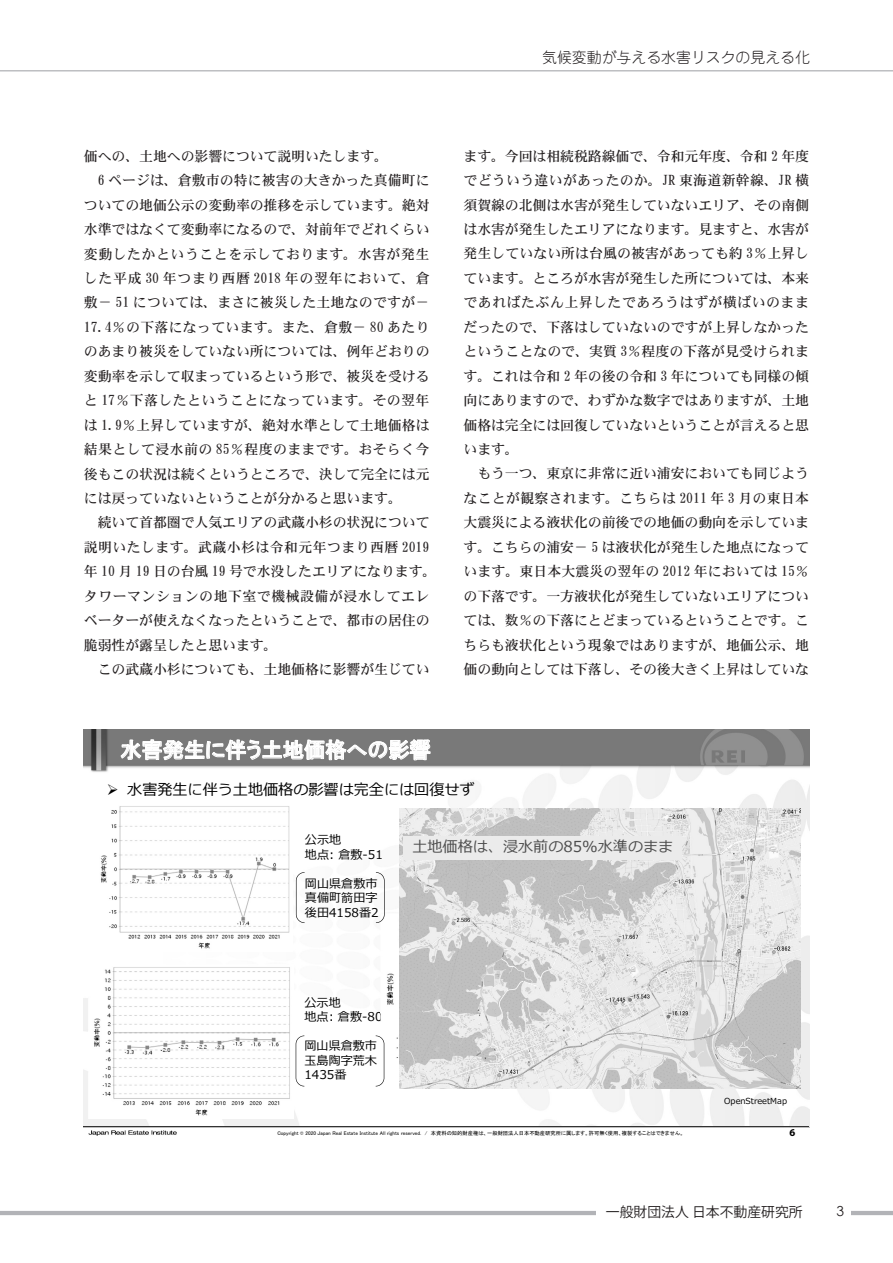
<style>
.page{position:relative;width:893px;height:1263px;background:#fff}
.page>*{position:absolute;margin:0;border:0;box-sizing:border-box;transform-origin:0 0}
.t1{font:21.15px "HGP Gothic E";letter-spacing:.005em;color:#fff}
.t2{font:15.15px "Meiryo";color:#000}
.t3{font:15.15px "Meiryo";color:#4d4d4d}
.t4{font:300 14.85px "Jun 101 Pro";color:#231f20}
.t5{font:13.8px/24.5px "DFHS Mincho W5 WIN RKSJ H";color:#231f20}
.t6{font:13.8px "Koz Go Pro";color:#231f20}
.t7{font:13.8px "Century Gothic";color:#231f20}
.t8{font:12.15px/14.5px "Meiryo";color:#000}
.t9{font:700 10.65px "Myriad Pro";color:#000}
.t10{font:8.4px "Meiryo";color:#000}
.t11{font:5.25px "MS P Gothic";color:#000}
</style>
<div class="page">
<hr style="left:0;top:70px;width:893px;height:1px;background:#b2b3b7">
<hr style="left:0;top:1211px;width:893px;height:4px;background:#b2b3b7">
<div style="left:596px;top:1204px;width:209px;height:17px;background:#fff"></div>
<div style="left:805px;top:1204px;width:45px;height:17px;background:#fff"></div>
<img style="left:84px;top:730px;width:725px;height:406px">
<hr style="left:84px;top:1126px;width:725px;height:1px;background:#333">
<svg style="left:121px;top:737px;width:309px;height:23px;background:#a1a1a1"></svg>
<img style="left:95px;top:804px;width:198px;height:148px">
<img style="left:381px;top:913px;width:18px;height:171px">
<img style="left:399px;top:808px;width:401px;height:280px">
<img style="left:88px;top:964px;width:205px;height:154px">
<div style="left:404px;top:836px;width:278px;height:24px;background:#ebebeb"></div>
<svg style="left:296px;top:872px;width:89px;height:51px"></svg>
<svg style="left:296px;top:1035px;width:88px;height:51px"></svg>
<p class="t4" style="left:542px;top:46px;width:269px">気候変動が与える水害リスクの見える化</p>
<p class="t5" style="left:84px;top:144px;width:354px">価への、土地への影響について説明いたします。<br>　6 ページは、倉敷市の特に被害の大きかった真備町についての地価公示の変動率の推移を示しています。絶対水準ではなくて変動率になるので、対前年でどれくらい変動したかということを示しております。水害が発生した平成 30 年つまり西暦 2018 年の翌年において、倉敷－ 51 については、まさに被災した土地なのですが－<br>17.4％の下落になっています。また、倉敷－ 80 あたりのあまり被災をしていない所については、例年どおりの変動率を示して収まっているという形で、被災を受けると 17％下落したということになっています。その翌年は 1.9％上昇していますが、絶対水準として土地価格は結果として浸水前の 85％程度のままです。おそらく今後もこの状況は続くというところで、決して完全には元には戻っていないということが分かると思います。<br>　続いて首都圏で人気エリアの武蔵小杉の状況について説明いたします。武蔵小杉は令和元年つまり西暦 2019年 10 月 19 日の台風 19 号で水没したエリアになります。タワーマンションの地下室で機械設備が浸水してエレベーターが使えなくなったということで、都市の居住の脆弱性が露呈したと思います。<br>　この武蔵小杉についても、土地価格に影響が生じてい</p>
<p class="t5" style="left:463px;top:143px;width:347px">ます。今回は相続税路線価で、令和元年度、令和 2 年度でどういう違いがあったのか。JR 東海道新幹線、JR 横須賀線の北側は水害が発生していないエリア、その南側は水害が発生したエリアになります。見ますと、水害が発生していない所は台風の被害があっても約 3％上昇しています。ところが水害が発生した所については、本来であればたぶん上昇したであろうはずが横ばいのままだったので、下落はしていないのですが上昇しなかったということなので、実質 3％程度の下落が見受けられます。これは令和 2 年の後の令和 3 年についても同様の傾向にありますので、わずかな数字ではありますが、土地価格は完全には回復していないということが言えると思います。<br>　もう一つ、東京に非常に近い浦安においても同じようなことが観察されます。こちらは 2011 年 3 月の東日本大震災による液状化の前後での地価の動向を示しています。こちらの浦安－ 5 は液状化が発生した地点になっています。東日本大震災の翌年の 2012 年においては 15％の下落です。一方液状化が発生していないエリアについては、数％の下落にとどまっているということです。こちらも液状化という現象ではありますが、地価公示、地価の動向としては下落し、その後大きく上昇はしていな</p>
<h1 class="t1" style="left:120px;top:739px;width:312px">水害発生に伴う土地価格への影響</h1>
<p class="t2" style="left:107px;top:778px;width:369px">➢ ⽔害発⽣に伴う⼟地価格の影響は完全には回復せず</p>
<p class="t8" style="left:305px;top:833px;width:80px">公⽰地<br>地点: 倉敷-51</p>
<p class="t8" style="left:305px;top:877px;width:75px;text-align:justify">岡⼭県倉敷市真備町箭⽥字後⽥4158番2</p>
<p class="t3" style="left:412px;top:835px;width:262px">⼟地価格は、浸⽔前の85%⽔準のまま</p>
<p class="t8" style="left:304px;top:995px;width:80px">公⽰地<br>地点: 倉敷-80</p>
<p class="t8" style="left:304px;top:1039px;width:74px;text-align:justify">岡⼭県倉敷市⽟島陶字荒⽊ 1435番</p>
<p class="t11" style="left:277px;top:1130px;width:408px">Copyright © 2020 Japan Real Estate Institute All rights reserved. / 本資料の知的財産権は、一般財団法人日本不動産研究所に属します。許可無く使用、複製することはできません。</p>
<p class="t10" style="left:724px;top:1095px;width:64px">OpenStreetMap</p>
<p class="t9" style="left:789px;top:1125px;width:7px">6</p>
<p class="t6" style="left:606px;top:1203px;width:198px">一般財団法人 日本不動産研究所</p>
<p class="t7" style="left:836px;top:1202px;width:9px">3</p>
</div>
